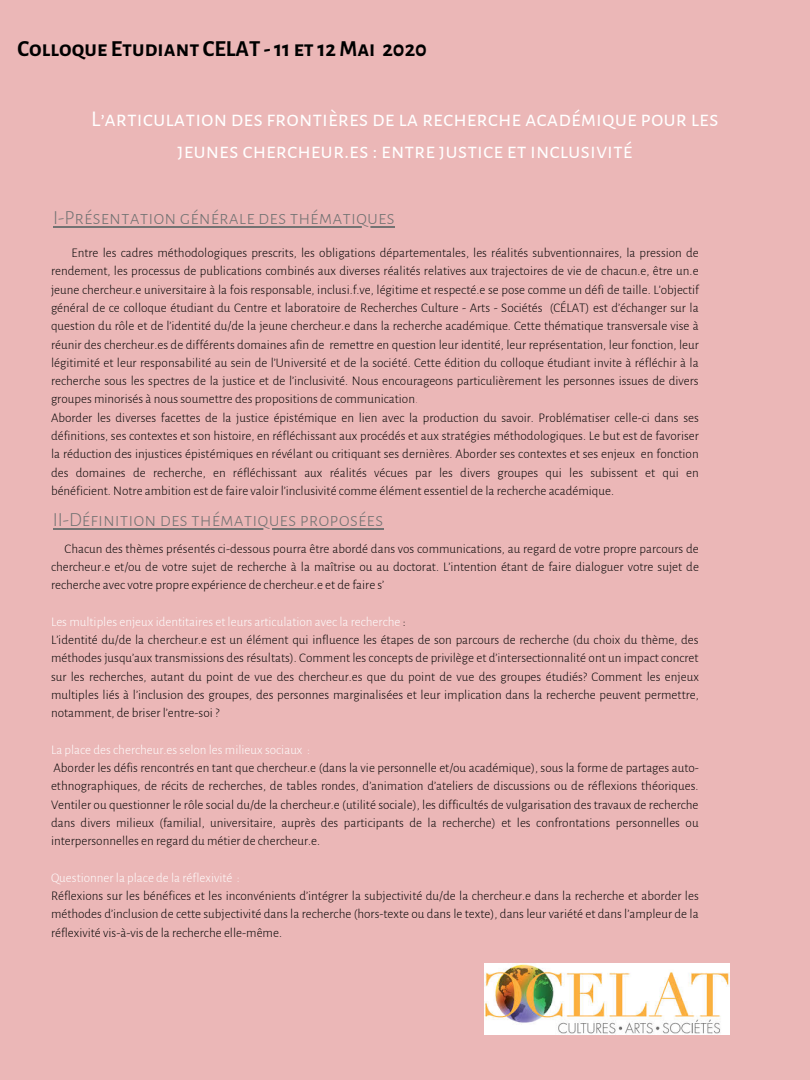
<style>
.page{position:relative;width:810px;height:1080px;background:#ebb7b7}
.page>*{position:absolute;margin:0;border:0;box-sizing:border-box;transform-origin:0 0}
.t1{font:22.5px/31.4px "Alegreya Sans SC";color:#fff;text-align:center}
.t2{font:700 22.5px "Alegreya Sans SC";color:#000}
.t3{font:300 20px "Alegreya Sans SC";color:#737373}
.t4{font:300 13.12px/18.2px "Alegreya Sans";color:#000;text-align:justify}
.t5{font:300 13.12px "Alegreya Sans";color:#fff}
.s1{font-weight:100}
.s2{color:#fff}
</style>
<div class="page">
<hr style="left:53px;top:226px;width:342px;height:2px;background:#737373">
<hr style="left:53px;top:528px;width:330px;height:2px;background:#737373">
<img style="left:485px;top:963px;width:244px;height:72px">
<h1 class="t2" style="left:18px;top:36px;width:411px">Colloque Etudiant CELAT -11 et 12Mai 2020</h1>
<h1 class="t1" style="left:91px;top:104px;width:629px">L’articulation des frontières de la recherche académique pour les jeunes chercheur.es : entre justice et inclusivité</h1>
<h2 class="t3" style="left:53px;top:206px;width:343px">I-Présentation générale des thématiques</h2>
<p class="t4" style="left:51px;top:244px;width:649px;text-align:left;text-indent:21px">Entre les cadres méthodologiques prescrits, les obligations départementales, les réalités subventionnaires, la pression de rendement, les processus de publications combinés aux diverses réalités relatives aux trajectoires de vie de chacun.e, être un.e jeune chercheur.e universitaire à la fois responsable, inclusi.f.ve, légitime et respecté.e se pose comme un défi de taille. L’objectif général de ce colloque étudiant du Centre et laboratoire de Recherches Culture - Arts - Sociétés (CÉLAT) est d’échanger sur la question du rôle et de l’identité du/de la jeune chercheur.e dans la recherche académique. Cette thématique transversale vise à réunir des chercheur.es de différents domaines afin de remettre en question leur identité, leur représentation, leur fonction, leur légitimité et leur responsabilité au sein de l’Université et de la société. Cette édition du colloque étudiant invite à réfléchir à la recherche sous les spectres de la justice et de l’inclusivité. Nous encourageons particulièrement les personnes issues de divers groupes minorisés à nous soumettre des propositions de communication<span class="s1">.<br></span>Aborder les diverses facettes de la justice épistémique en lien avec la production du savoir. Problématiser celle-ci dans ses définitions, ses contextes et son histoire, en réfléchissant aux procédés et aux stratégies méthodologiques. Le but est de favoriser la réduction des injustices épistémiques en révélant ou critiquant ses dernières. Aborder ses contextes et ses enjeux en fonction des domaines de recherche, en réfléchissant aux réalités vécues par les divers groupes qui les subissent et qui en bénéficient. Notre ambition est de faire valoir l’inclusivité comme élément essentiel de la recherche académique.</p>
<h2 class="t3" style="left:53px;top:508px;width:332px">II-Définition des thématiques proposées</h2>
<p class="t4" style="left:51px;top:540px;width:649px;text-indent:14px">Chacun des thèmes présentés ci-dessous pourra être abordé dans vos communications, au regard de votre propre parcours de chercheur.e et/ou de votre sujet de recherche à la maîtrise ou au doctorat. L’intention étant de faire dialoguer votre sujet de recherche avec votre propre expérience de chercheur.e et de faire s’</p>
<p class="t4" style="left:51px;top:613px;width:649px;text-align:left"><span class="s2">Les multiples enjeux identitaires et leurs articulation avec la recherche</span> :<br>L’identité du/de la chercheur.e est un élément qui influence les étapes de son parcours de recherche (du choix du thème, des méthodes jusqu’aux transmissions des résultats). Comment les concepts de privilège et d’intersectionnalité ont un impact concret sur les recherches, autant du point de vue des chercheur.es que du point de vue des groupes étudiés? Comment les enjeux multiples liés à l’inclusion des groupes, des personnes marginalisées et leur implication dans la recherche peuvent permettre, notamment, de briser l’entre-soi ?</p>
<p class="t5" style="left:51px;top:742px;width:261px">La place des chercheur.es selon les milieux sociaux :</p>
<p class="t4" style="left:51px;top:759px;width:649px">Aborder les défis rencontrés en tant que chercheur.e (dans la vie personnelle et/ou académique), sous la forme de partages auto&shy;ethnographiques, de récits de recherches, de tables rondes, d’animation d’ateliers de discussions ou de réflexions théoriques.<br>Ventiler ou questionner le rôle social du/de la chercheur.e (utilité sociale), les difficultés de vulgarisation des travaux de recherche dans divers milieux (familial, universitaire, auprès des participants de la recherche) et les confrontations personnelles ou interpersonnelles en regard du métier de chercheur.e.</p>
<p class="t5" style="left:51px;top:870px;width:190px">Questionner la place de la réflexivité :</p>
<p class="t4" style="left:51px;top:887px;width:649px">Réflexions sur les bénéfices et les inconvénients d’intégrer la subjectivité du/de la chercheur.e dans la recherche et aborder les méthodes d’inclusion de cette subjectivité dans la recherche (hors-texte ou dans le texte), dans leur variété et dans l’ampleur de la réflexivité vis-à-vis de la recherche elle-même.</p>
</div>
